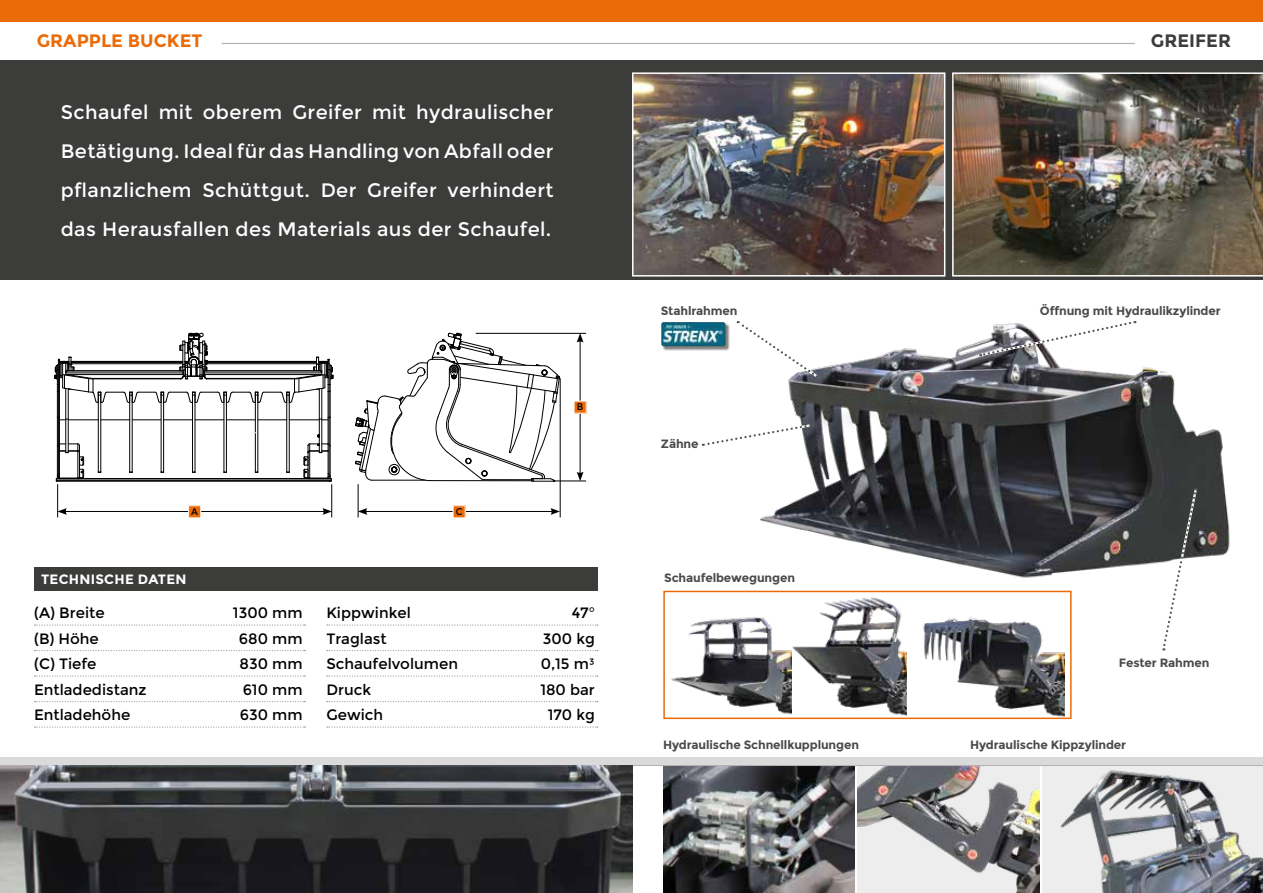
<style>
.page{position:relative;width:1263px;height:893px;background:#fff}
.page>*{position:absolute;margin:0;border:0;box-sizing:border-box;transform-origin:0 0}
.t1{font:19.5px/39px "Montserrat";letter-spacing:.02em;color:#fff;text-align:justify}
.t2{font:700 18px "Montserrat";color:#ea6b08}
.t3{font:700 18px "Montserrat";color:#3c3c3b}
.t4{font:15px "Montserrat";color:#000}
.t5{font:700 13.5px "Montserrat";letter-spacing:.02em;color:#fff}
.t6{font:700 12px "Montserrat";letter-spacing:-.01em;color:#4a4a49}
.t7{font:9.75px "Montserrat";color:#000;scale:.95 1}
</style>
<div class="page">
<img style="left:749px;top:342px;width:481px;height:255px">
<div style="left:0;top:60px;width:1263px;height:220px;background:#3c3c3b"></div>
<img style="left:952px;top:72px;width:311px;height:205px">
<div style="left:663px;top:591px;width:408px;height:128px;border:2px solid #ea6b08"></div>
<img style="left:779px;top:594px;width:128px;height:125px">
<img style="left:670px;top:611px;width:121px;height:108px">
<img style="left:919px;top:617px;width:145px;height:102px">
<img style="left:635px;top:75px;width:307px;height:199px">
<div style="left:632px;top:72px;width:313px;height:205px;border:2px solid #fff"></div>
<img style="left:663px;top:766px;width:192px;height:127px">
<img style="left:858px;top:766px;width:182px;height:127px">
<div style="left:1043px;top:766px;width:220px;height:127px;background:#ededed"></div>
<img style="left:1060px;top:770px;width:203px;height:123px">
<hr style="left:0;top:765px;width:1263px;height:1px;background:#b3b2b2">
<hr style="left:222px;top:43px;width:913px;height:1px;background:#b3b2b2">
<img style="left:0;top:765px;width:632px;height:128px">
<div style="left:0;top:757px;width:1263px;height:8px;background:#dadada"></div>
<svg style="left:736px;top:321px;width:84px;height:58px"></svg>
<svg style="left:701px;top:423px;width:112px;height:24px"></svg>
<div style="left:662px;top:323px;width:68px;height:28px;background:#000;opacity:.5"></div>
<img style="left:661px;top:322px;width:64px;height:24px">
<svg style="left:977px;top:321px;width:160px;height:37px"></svg>
<div style="left:0;top:0;width:1263px;height:21px;background:#ea6b08"></div>
<svg style="left:35px;top:624px;width:270px;height:2px"></svg>
<svg style="left:35px;top:650px;width:270px;height:1px"></svg>
<svg style="left:35px;top:675px;width:270px;height:2px"></svg>
<svg style="left:35px;top:701px;width:270px;height:1px"></svg>
<svg style="left:35px;top:726px;width:270px;height:2px"></svg>
<svg style="left:327px;top:624px;width:271px;height:2px"></svg>
<svg style="left:327px;top:650px;width:271px;height:1px"></svg>
<svg style="left:327px;top:675px;width:271px;height:2px"></svg>
<svg style="left:327px;top:701px;width:271px;height:1px"></svg>
<svg style="left:327px;top:726px;width:271px;height:2px"></svg>
<div style="left:34px;top:567px;width:563px;height:24px;background:#3c3c3b"></div>
<svg style="left:1161px;top:487px;width:37px;height:164px"></svg>
<svg style="left:55px;top:332px;width:279px;height:150px"></svg>
<svg style="left:355px;top:332px;width:205px;height:150px"></svg>
<hr style="left:57px;top:484px;width:1px;height:33px;background:#000">
<hr style="left:358px;top:484px;width:1px;height:33px;background:#000">
<hr style="left:331px;top:484px;width:1px;height:33px;background:#000">
<hr style="left:560px;top:378px;width:1px;height:139px;background:#000">
<hr style="left:64px;top:511px;width:261px;height:1px;background:#000">
<svg style="left:323px;top:508px;width:9px;height:7px"></svg>
<svg style="left:57px;top:508px;width:10px;height:7px"></svg>
<hr style="left:365px;top:511px;width:188px;height:1px;background:#000">
<svg style="left:551px;top:508px;width:9px;height:7px"></svg>
<svg style="left:358px;top:508px;width:9px;height:7px"></svg>
<hr style="left:553px;top:481px;width:33px;height:1px;background:#000">
<hr style="left:476px;top:333px;width:110px;height:1px;background:#000">
<hr style="left:580px;top:340px;width:1px;height:134px;background:#000">
<svg style="left:577px;top:333px;width:6px;height:9px"></svg>
<svg style="left:577px;top:472px;width:6px;height:9px"></svg>
<div style="left:189px;top:506px;width:12px;height:12px;background:#ea6b08"></div>
<div style="left:188px;top:505px;width:13px;height:13px;border:1px solid #fff"></div>
<div style="left:453px;top:506px;width:12px;height:12px;background:#ea6b08"></div>
<div style="left:453px;top:505px;width:13px;height:13px;border:1px solid #fff"></div>
<div style="left:574px;top:401px;width:12px;height:12px;background:#ea6b08"></div>
<p class="t2" style="left:37px;top:30px;width:167px">GRAPPLE BUCKET</p>
<p class="t3" style="left:1151px;top:30px;width:82px">GREIFER</p>
<p class="t1" style="left:61px;top:93px;width:494px">Schaufel mit oberem Greifer mit hydraulischer Betätigung. Ideal für das Handling von Abfall oder pflanzlichem Schüttgut. Der Greifer verhindert das Herausfallen des Materials aus der Schaufel.</p>
<p class="t7" style="left:191px;top:506px;width:9px">A</p>
<p class="t7" style="left:456px;top:506px;width:9px">C</p>
<p class="t5" style="left:41px;top:571px;width:147px">TECHNISCHE DATEN</p>
<p class="t7" style="left:577px;top:401px;width:8px">B</p>
<p class="t4" style="left:34px;top:604px;width:72px">(A) Breite</p>
<p class="t4" style="left:233px;top:604px;width:71px">1300 mm</p>
<p class="t4" style="left:34px;top:630px;width:66px">(B) Höhe</p>
<p class="t4" style="left:239px;top:630px;width:65px">680 mm</p>
<p class="t4" style="left:34px;top:655px;width:64px">(C) Tiefe</p>
<p class="t4" style="left:239px;top:655px;width:65px">830 mm</p>
<p class="t4" style="left:34px;top:681px;width:114px">Entladedistanz</p>
<p class="t4" style="left:243px;top:681px;width:61px">610 mm</p>
<p class="t4" style="left:34px;top:706px;width:98px">Entladehöhe</p>
<p class="t4" style="left:240px;top:706px;width:64px">630 mm</p>
<p class="t4" style="left:326px;top:604px;width:86px">Kippwinkel</p>
<p class="t4" style="left:572px;top:604px;width:25px">47°</p>
<p class="t4" style="left:326px;top:630px;width:62px">Traglast</p>
<p class="t4" style="left:543px;top:630px;width:53px">300 kg</p>
<p class="t4" style="left:326px;top:655px;width:133px">Schaufelvolumen</p>
<p class="t4" style="left:541px;top:655px;width:56px">0,15 m³</p>
<p class="t4" style="left:326px;top:681px;width:46px">Druck</p>
<p class="t4" style="left:540px;top:681px;width:56px">180 bar</p>
<p class="t4" style="left:326px;top:706px;width:58px">Gewich</p>
<p class="t4" style="left:548px;top:706px;width:49px">170 kg</p>
<p class="t6" style="left:661px;top:304px;width:78px">Stahlrahmen</p>
<p class="t6" style="left:1040px;top:304px;width:182px">Öffnung mit Hydraulikzylinder</p>
<p class="t6" style="left:661px;top:436px;width:39px">Zähne</p>
<p class="t6" style="left:664px;top:571px;width:132px">Schaufelbewegungen</p>
<p class="t6" style="left:1119px;top:655px;width:92px">Fester Rahmen</p>
<p class="t6" style="left:663px;top:738px;width:197px">Hydraulische Schnellkupplungen</p>
<p class="t6" style="left:970px;top:738px;width:158px">Hydraulische Kippzylinder</p>
</div>
